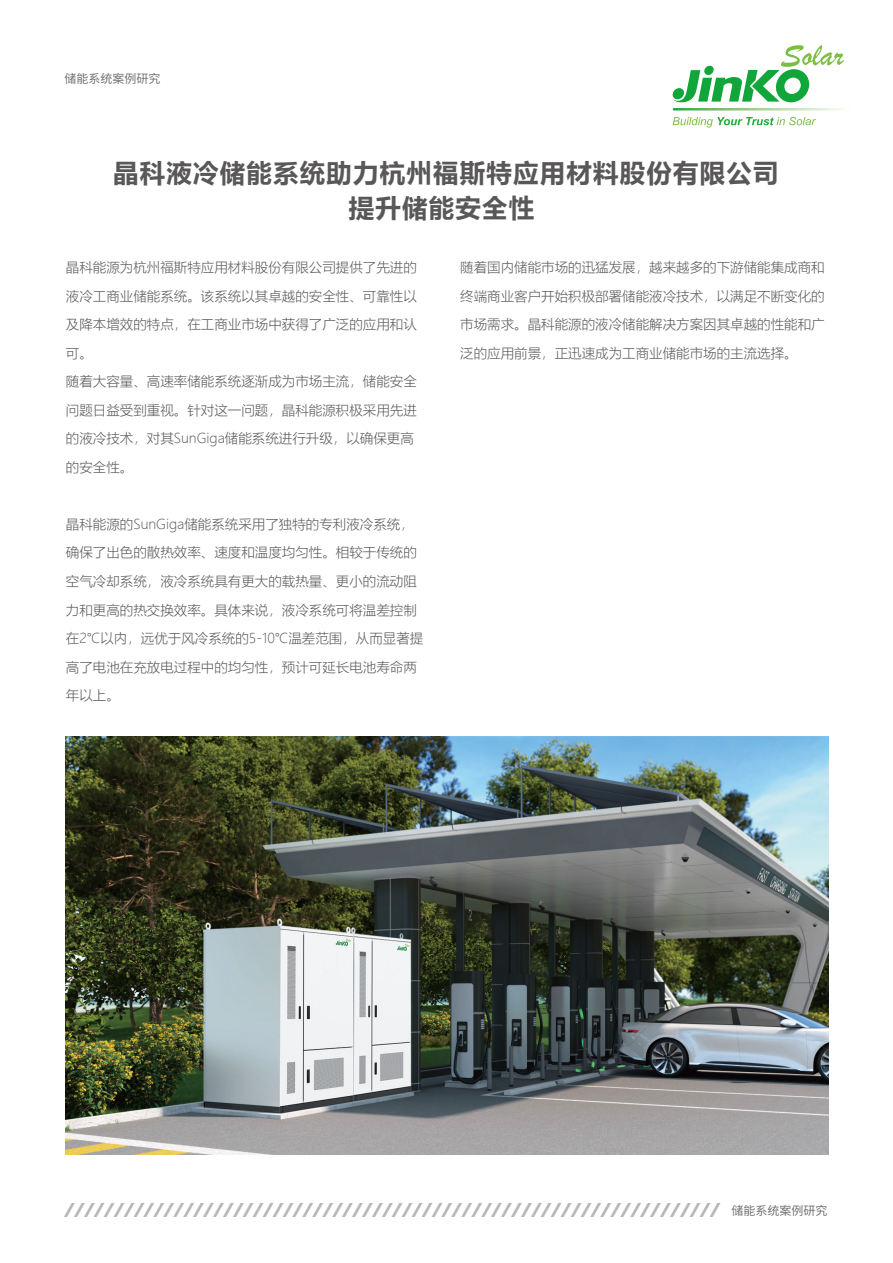
<style>
.page{position:relative;width:893px;height:1263px;background:#fff}
.page>*{position:absolute;margin:0;border:0;box-sizing:border-box;transform-origin:0 0}
.t1{font:700 25.35px/34.5px "Microsoft Ya Hei";letter-spacing:.05em;color:#595757;text-align:center}
.t2{font:700 16.05px "Microsoft Ya Hei";color:#b8b7b7;scale:1.31 1}
.t3{font:300 13.5px/28.5px "Microsoft Ya Hei";color:#595757}
.t4{font:12px "Source Han Sans SC";color:#717171}
</style>
<div class="page">
<svg style="left:673px;top:108px;width:181px;height:3px"></svg>
<svg style="left:672px;top:45px;width:172px;height:58px"></svg>
<svg style="left:673px;top:117px;width:143px;height:11px"></svg>
<img style="left:66px;top:737px;width:762px;height:418px">
<p class="t4" style="left:65px;top:72px;width:97px">储能系统案例研究</p>
<h1 class="t1" style="left:113px;top:155px;width:667px">晶科液冷储能系统助力杭州福斯特应用材料股份有限公司提升储能安全性</h1>
<p class="t3" style="left:66px;top:253px;width:353px">晶科能源为杭州福斯特应用材料股份有限公司提供了先进的液冷工商业储能系统。该系统以其卓越的安全性、可靠性以及降本增效的特点，在工商业市场中获得了广泛的应用和认可。<br>随着大容量、高速率储能系统逐渐成为市场主流，储能安全问题日益受到重视。针对这一问题，晶科能源积极采用先进的液冷技术，对其SunGiga储能系统进行升级，以确保更高的安全性。</p>
<p class="t3" style="left:66px;top:510px;width:359px">晶科能源的SunGiga储能系统采用了独特的专利液冷系统，确保了出色的散热效率、速度和温度均匀性。相较于传统的空气冷却系统，液冷系统具有更大的载热量、更小的流动阻力和更高的热交换效率。具体来说，液冷系统可将温差控制在2℃以内，远优于风冷系统的5-10℃温差范围，从而显著提高了电池在充放电过程中的均匀性，预计可延长电池寿命两年以上。</p>
<p class="t3" style="left:460px;top:253px;width:366px;text-align:justify">随着国内储能市场的迅猛发展，越来越多的下游储能集成商和终端商业客户开始积极部署储能液冷技术，以满足不断变化的市场需求。晶科能源的液冷储能解决方案因其卓越的性能和广泛的应用前景，正迅速成为工商业储能市场的主流选择。</p>
<p class="t2" style="left:65px;top:1198px;width:502px">//////////////////////////////////////////////////////////////////</p>
<p class="t4" style="left:731px;top:1203px;width:97px">储能系统案例研究</p>
</div>
